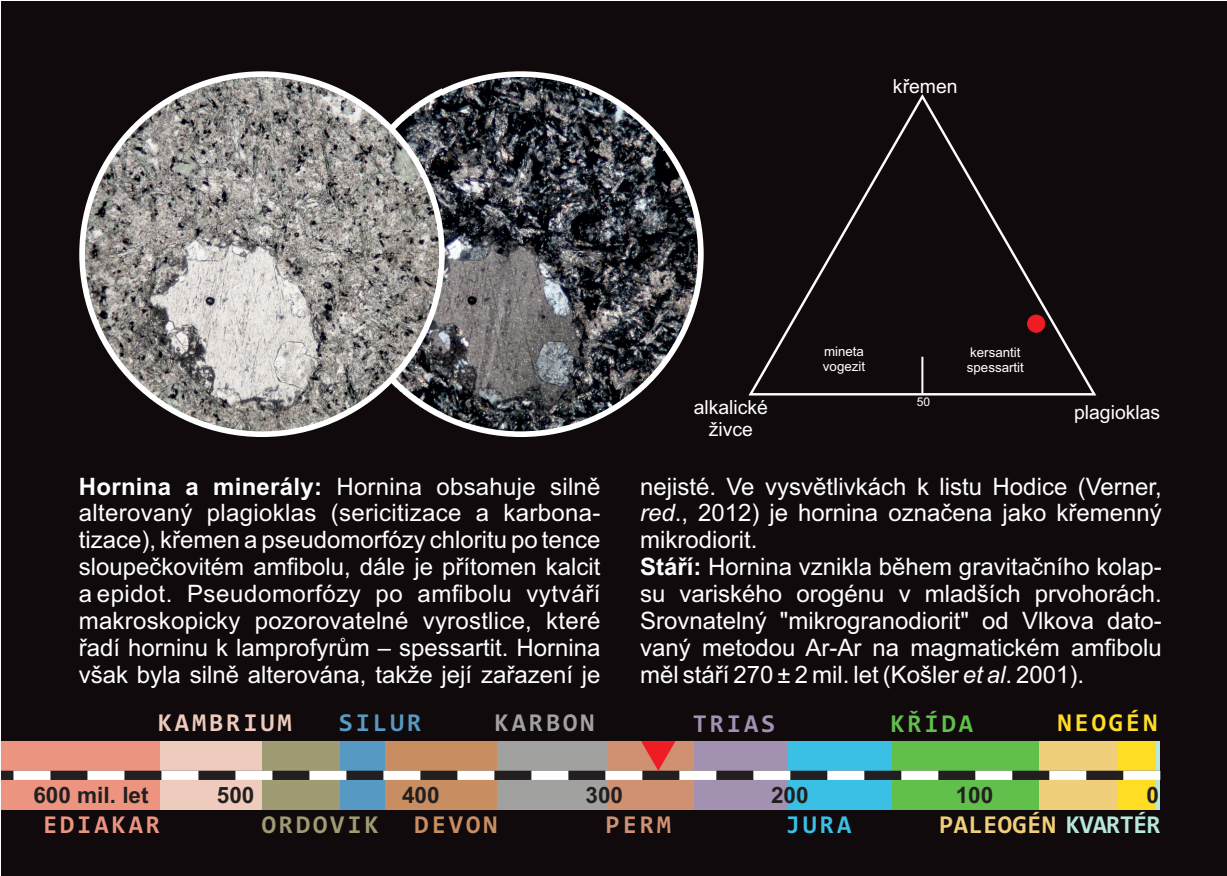
<style>
.page{position:relative;width:1227px;height:876px;background:#fff}
.page>*{position:absolute;margin:0;border:0;box-sizing:border-box;transform-origin:0 0}
.t1{font:700 25.8px "Consolas";letter-spacing:.015em;color:#f0cf7a}
.t2{font:700 25.8px "Consolas";letter-spacing:.11em;color:#eecbbd}
.t3{font:700 25.8px "Consolas";letter-spacing:.11em;color:#ec947f}
.t4{font:700 25.8px "Consolas";letter-spacing:.11em;color:#9f9b72}
.t5{font:700 25.8px "Consolas";letter-spacing:.11em;color:#a1a19f}
.t6{font:700 25.8px "Consolas";letter-spacing:.11em;color:#ffdd25}
.t7{font:700 25.8px "Consolas";letter-spacing:.11em;color:#569ac4}
.t8{font:700 25.8px "Consolas";letter-spacing:.11em;color:#c88e61}
.t9{font:700 25.8px "Consolas";letter-spacing:.11em;color:#a391b1}
.t10{font:700 25.8px "Consolas";letter-spacing:.11em;color:#60c04b}
.t11{font:700 25.8px "Consolas";color:#cf9171}
.t12{font:700 25.8px "Consolas";color:#3abfe5}
.t13{font:24px/26.8px "Arial";color:#fff;text-align:justify}
.t14{font:700 22.6px "Arial";color:#231f20}
.t15{font:19.4px/21.6px "Arial";color:#fff;text-align:center}
.t16{font:13.4px/14.8px "Arial";color:#fff}
.t17{font:12px "Arial";color:#fff}
.s1{font-weight:700}
.s2{font-style:italic}
.s3{color:#b7e8db}
</style>
<div class="page">
<div style="left:1px;top:1px;width:1225px;height:873px;background:#110a0c"></div>
<div style="left:1155px;top:740px;width:5px;height:69px;background:#b7e8db"></div>
<div style="left:1117px;top:740px;width:38px;height:69px;background:#ffdd25"></div>
<div style="left:1038px;top:740px;width:79px;height:69px;background:#f0cf7a"></div>
<div style="left:892px;top:740px;width:146px;height:69px;background:#60c04b"></div>
<div style="left:788px;top:740px;width:104px;height:69px;background:#3abfe5"></div>
<div style="left:693px;top:740px;width:95px;height:69px;background:#a391b1"></div>
<div style="left:607px;top:740px;width:86px;height:69px;background:#cf9171"></div>
<div style="left:496px;top:740px;width:111px;height:69px;background:#a1a19f"></div>
<div style="left:385px;top:740px;width:111px;height:69px;background:#c88e61"></div>
<div style="left:340px;top:740px;width:45px;height:69px;background:#569ac4"></div>
<div style="left:262px;top:740px;width:78px;height:69px;background:#9f9b72"></div>
<div style="left:159px;top:740px;width:103px;height:69px;background:#eecbbd"></div>
<div style="left:1px;top:740px;width:158px;height:69px;background:#ec947f"></div>
<img style="left:441px;top:75px;width:260px;height:360px">
<img style="left:82px;top:75px;width:359px;height:360px">
<svg style="left:748px;top:94px;width:349px;height:302px"></svg>
<hr style="left:921px;top:356px;width:2px;height:38px;background:#fff">
<div style="left:1027px;top:314px;width:18px;height:18px;background:#ee1d23;border:1px solid #ee1d23;border-radius:50%"></div>
<svg style="left:1px;top:740px;width:1159px;height:39px"></svg>
<p class="t15" style="left:893px;top:78px;width:66px">křemen</p>
<p class="t16" style="left:823px;top:345px;width:44px">mineta vogezit</p>
<p class="t16" style="left:967px;top:346px;width:59px">kersantit spessartit</p>
<p class="t17" style="left:917px;top:397px;width:15px">50</p>
<p class="t15" style="left:693px;top:398px;width:76px">alkalické živce</p>
<p class="t15" style="left:1074px;top:403px;width:88px">plagioklas</p>
<p class="t13" style="left:79px;top:474px;width:523px"><span class="s1">Hornina a minerály:</span> Hornina obsahuje silně alterovaný plagioklas (sericitizace a karbona&shy;tizace), křemen a pseudomorfózy chloritu po tence sloupečkovitém amfibolu, dále je přítomen kalcit a epidot. Pseudomorfózy po amfibolu vytváří makroskopicky pozorovatelné vyrostlice, které řadí horninu k lamprofyrům – spessartit. Hornina však byla silně alterována, takže její zařazení je</p>
<p class="t13" style="left:640px;top:474px;width:523px;text-align:left">nejisté. Ve vysvětlivkách k listu Hodice (Verner, <span class="s2">red</span>., 2012) je hornina označena jako křemenný mikrodiorit.<br><span class="s1">Stáří:</span> Hornina vznikla během gravitačního kolap&shy;su variského orogénu v mladších prvohorách.<br>Srovnatelný "mikrogranodiorit" od Vlkova dato&shy;vaný metodou Ar-Ar na magmatickém amfibolu měl stáří 270 ± 2 mil. let (Košler <span class="s2">et al</span>. 2001).</p>
<p class="t2" style="left:158px;top:712px;width:136px">KAMBRIUM</p>
<p class="t7" style="left:339px;top:712px;width:84px">SILUR</p>
<p class="t5" style="left:494px;top:712px;width:101px">KARBON</p>
<p class="t9" style="left:692px;top:712px;width:84px">TRIAS</p>
<p class="t10" style="left:890px;top:712px;width:84px">KŘÍDA</p>
<p class="t6" style="left:1057px;top:712px;width:101px">NEOGÉN</p>
<p class="t14" style="left:33px;top:785px;width:117px">600 mil. let</p>
<p class="t14" style="left:217px;top:785px;width:39px">500</p>
<p class="t14" style="left:402px;top:785px;width:39px">400</p>
<p class="t14" style="left:585px;top:785px;width:39px">300</p>
<p class="t14" style="left:771px;top:786px;width:39px">200</p>
<p class="t14" style="left:955px;top:786px;width:39px">100</p>
<p class="t14" style="left:1146px;top:786px;width:14px">0</p>
<p class="t3" style="left:43px;top:813px;width:118px">EDIAKAR</p>
<p class="t4" style="left:262px;top:813px;width:118px">ORDOVIK</p>
<p class="t8" style="left:414px;top:813px;width:84px">DEVON</p>
<p class="t11" style="left:605px;top:813px;width:67px">PERM</p>
<p class="t12" style="left:785px;top:813px;width:67px">JURA</p>
<p class="t1" style="left:939px;top:813px;width:223px">PALEOGÉN <span class="s3">KVARTÉR</span></p>
</div>
